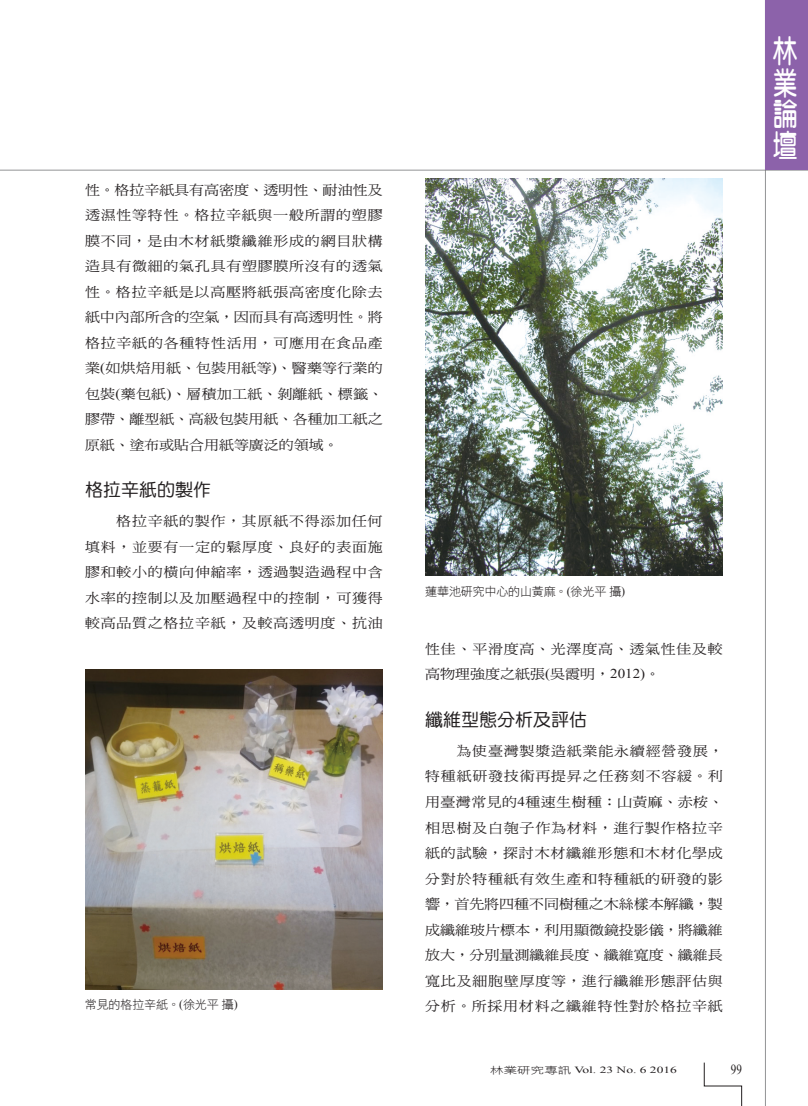
<style>
.page{position:relative;width:808px;height:1106px;background:#fff}
.page>*{position:absolute;margin:0;border:0;box-sizing:border-box;transform-origin:0 0}
.t1{font:31.5px/31.5px "DF Yuan W7 WINP BF";color:#fff;text-align:justify;scale:.77 1}
._02-內文中標標準{font:18px "DF Yuan W5 WINP BF";color:#231f20}
.t2{font:13.8px "Times New Roman";color:#231f20;scale:.8 1}
._01內文{font:13.5px/25.5px "DF Ming W5 WINP BF";letter-spacing:.045em;color:#231f20;text-align:justify;scale:1.11 1}
._06圖說{font:12px "DF Hei W3 WINP BF";letter-spacing:-.01em;color:#231f20}
.t3{font:9.45px "Times New Roman";color:#231f20;scale:1.43 1}
.s1{font-family:"Times New Roman"}
.s2{font-family:"DF Hei W3 WINP BF"}
</style>
<div class="page">
<hr style="left:0;top:170px;width:808px;height:1px;background:#6c6d70">
<hr style="left:765px;top:0;width:1px;height:1106px;background:#6c6d70">
<svg style="left:704px;top:1062px;width:38px;height:44px"></svg>
<div style="left:766px;top:0;width:42px;height:170px;background:#8c62aa"></div>
<img style="left:85px;top:670px;width:298px;height:319px">
<img style="left:425px;top:179px;width:298px;height:396px">
<p class="_01內文" style="left:85px;top:177px;width:270px">性。格拉辛紙具有高密度、透明性、耐油性及透濕性等特性。格拉辛紙與一般所謂的塑膠膜不同，是由木材紙漿纖維形成的網目狀構造具有微細的氣孔具有塑膠膜所沒有的透氣性。格拉辛紙是以高壓將紙張高密度化除去紙中內部所含的空氣，因而具有高透明性。將格拉辛紙的各種特性活用，可應用在食品產業<span class="s1">(</span>如烘焙用紙、包裝用紙等<span class="s1">)</span>、醫藥等行業的包裝<span class="s1">(</span>藥包紙<span class="s1">)</span>、層積加工紙、剝離紙、標籤、膠帶、離型紙、高級包裝用紙、各種加工紙之原紙、塗布或貼合用紙等廣泛的領域。</p>
<p class="_02-內文中標標準" style="left:85px;top:481px;width:127px">格拉辛紙的製作</p>
<p class="_01內文" style="left:85px;top:508px;width:270px;text-indent:31px">格拉辛紙的製作，其原紙不得添加任何填料，並要有一定的鬆厚度、良好的表面施膠和較小的橫向伸縮率，透過製造過程中含水率的控制以及加壓過程中的控制，可獲得較高品質之格拉辛紙，及較高透明度、抗油</p>
<p class="_06圖說" style="left:425px;top:585px;width:202px">蓮華池研究中心的山黃麻。<span class="s1">(</span>徐光平攝<span class="s1">)</span></p>
<p class="_01內文" style="left:425px;top:636px;width:270px">性佳、平滑度高、光澤度高、透氣性佳及較高物理強度之紙張<span class="s1">(</span>吳霞明，<span class="s1">2012)</span>。</p>
<p class="_02-內文中標標準" style="left:425px;top:710px;width:163px">纖維型態分析及評估</p>
<p class="_01內文" style="left:425px;top:738px;width:270px;text-indent:31px">為使臺灣製漿造紙業能永續經營發展，特種紙研發技術再提昇之任務刻不容緩。利用臺灣常見的<span class="s1">4</span>種速生樹種：山黃麻、赤桉、相思樹及白匏子作為材料，進行製作格拉辛紙的試驗，探討木材纖維形態和木材化學成分對於特種紙有效生產和特種紙的研發的影響，首先將四種不同樹種之木絲樣本解纖，製成纖維玻片標本，利用顯微鏡投影儀，將纖維放大，分別量測纖維長度、纖維寬度、纖維長寬比及細胞壁厚度等，進行纖維形態評估與</p>
<p class="_06圖說" style="left:85px;top:998px;width:154px">常見的格拉辛紙。<span class="s1">(</span>徐光平攝<span class="s1">)</span></p>
<p class="_01內文" style="left:425px;top:993px;width:270px">分析。所採用材料之纖維特性對於格拉辛紙</p>
<p class="t3" style="left:490px;top:1063px;width:132px"><span class="s2">林業研究專訊</span> Vol. 23 No. 6 2016</p>
<p class="t2" style="left:731px;top:1060px;width:15px">99</p>
<h1 class="t1" style="left:773px;top:35px;width:32px">林業論壇</h1>
</div>
